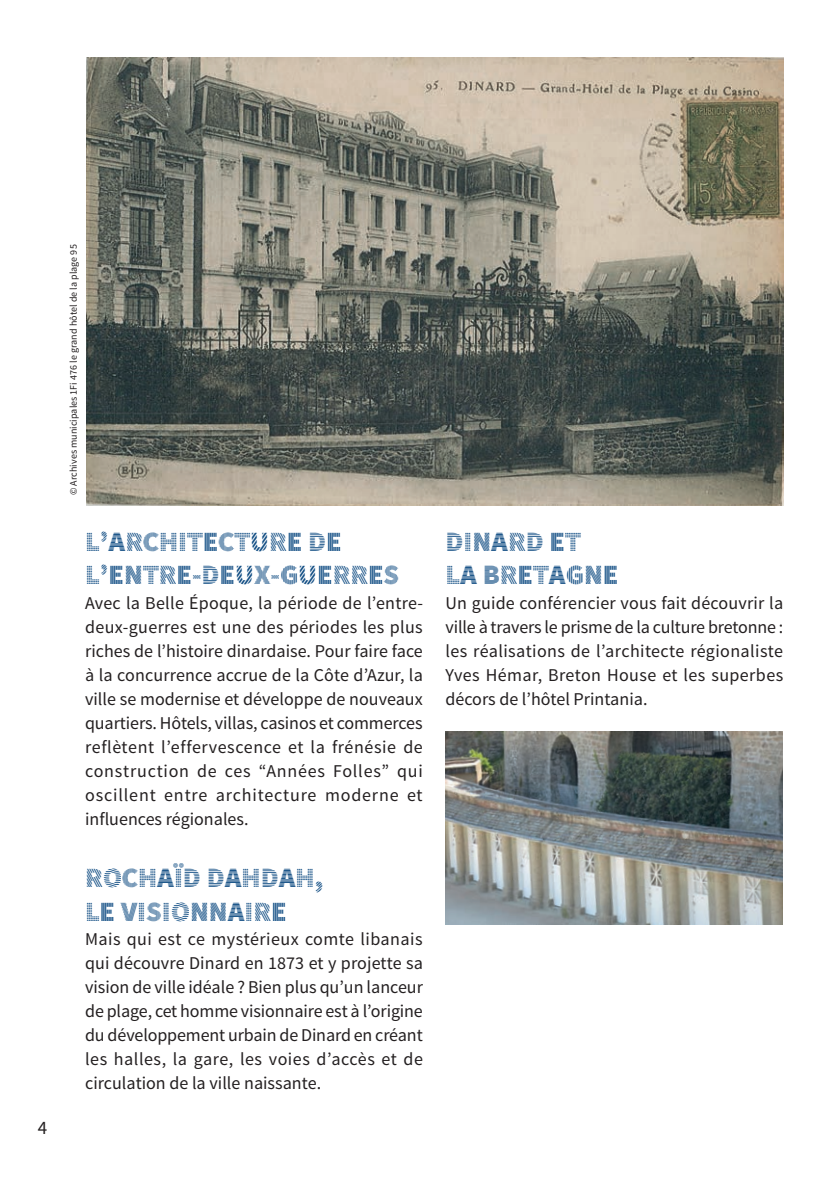
<style>
.page{position:relative;width:840px;height:1191px;background:#fff}
.page>*{position:absolute;margin:0;border:0;box-sizing:border-box;transform-origin:0 0}
.t1{font:28px/33.6px "Source Sans Pro DISPLAY";color:#124e84}
.t2{font:19px "Source Sans Pro";color:#231f20}
.t3{font:18px/24px "Source Sans Pro";letter-spacing:.005em;color:#231f20;text-align:justify}
.t4{font:10px "Source Sans Pro";letter-spacing:.005em;color:#231f20}
</style>
<div class="page">
<img style="left:445px;top:731px;width:337px;height:194px">
<img style="left:86px;top:58px;width:696px;height:447px">
<p class="t2" style="left:38px;top:1116px;width:11px">4</p>
<p class="t4" style="left:67px;top:495px;width:252px;rotate:-90deg">© Archives municipales 1Fi 476 le grand hôtel de la plage 95</p>
<h1 class="t1" style="left:85px;top:525px;width:315px">L’ARCHITECTURE DE<br>L’ENTRE-DEUX-GUERRES</h1>
<p class="t3" style="left:85px;top:591px;width:339px">Avec la Belle Époque, la période de l’entre&shy;deux-guerres est une des périodes les plus riches de l’histoire dinardaise. Pour faire face à la concurrence accrue de la Côte d’Azur, la ville se modernise et développe de nouveaux quartiers. Hôtels, villas, casinos et commerces reflètent l’effervescence et la frénésie de construction de ces “Années Folles” qui oscillent entre architecture moderne et influences régionales.</p>
<h1 class="t1" style="left:85px;top:861px;width:240px">ROCHAÏD DAHDAH,<br>LE VISIONNAIRE</h1>
<p class="t3" style="left:85px;top:927px;width:339px">Mais qui est ce mystérieux comte libanais qui découvre Dinard en 1873 et y projette sa vision de ville idéale ? Bien plus qu’un lanceur de plage, cet homme visionnaire est à l’origine du développement urbain de Dinard en créant les halles, la gare, les voies d’accès et de circulation de la ville naissante.</p>
<h1 class="t1" style="left:445px;top:525px;width:174px">DINARD ET<br>LA BRETAGNE</h1>
<p class="t3" style="left:445px;top:591px;width:339px">Un guide conférencier vous fait découvrir la ville à travers le prisme de la culture bretonne : les réalisations de l’architecte régionaliste Yves Hémar, Breton House et les superbes décors de l’hôtel Printania.</p>
</div>
